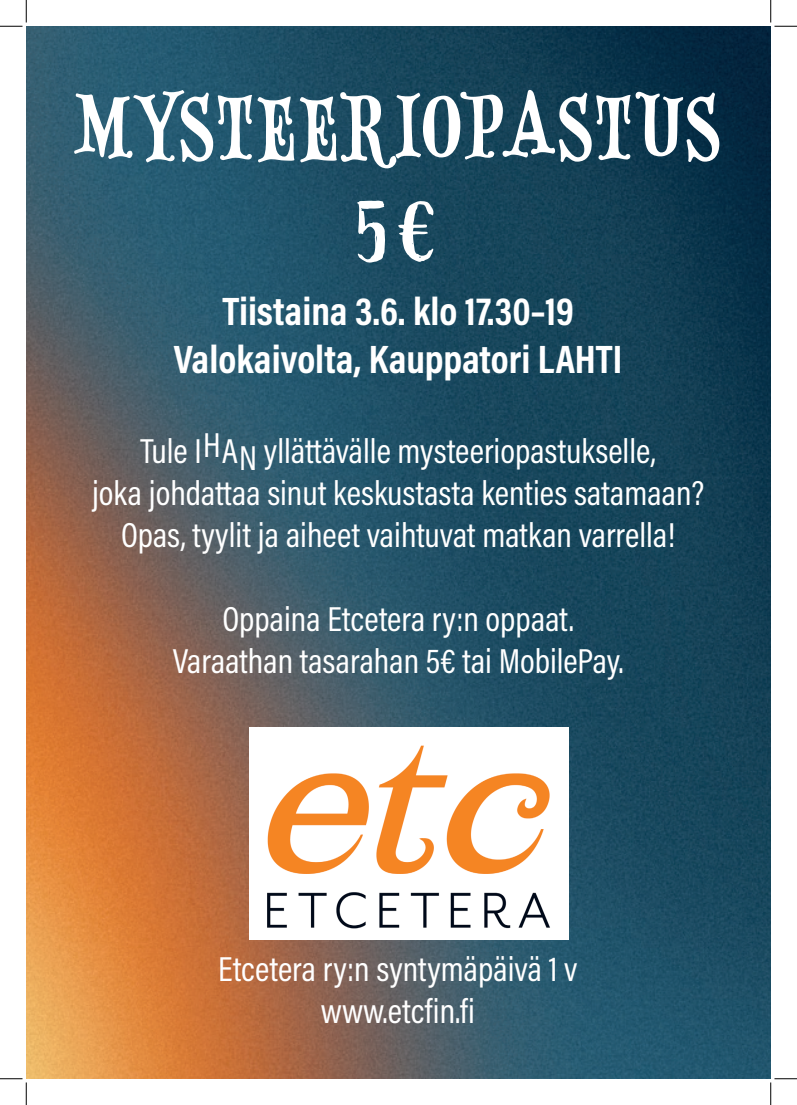
<style>
.page{position:relative;width:797px;height:1105px;background:#fff}
.page>*{position:absolute;margin:0;border:0;box-sizing:border-box;transform-origin:0 0}
.t1{font:86.25px "CC Pass The Port";letter-spacing:.05em;color:#fff}
.t2{font:86.25px "Active";color:#fff}
.t3{font:700 40px/48px "Acumin Pro Cond";color:#fff;text-align:center}
.t4{font:35px/42px "Acumin Pro Cond";color:#fff;text-align:center}
</style>
<div class="page">
<img style="left:26px;top:27px;width:744px;height:1051px">
<img style="left:249px;top:727px;width:319px;height:213px">
<svg style="left:0;top:0;width:27px;height:27px"></svg>
<svg style="left:0;top:1078px;width:27px;height:27px"></svg>
<svg style="left:770px;top:0;width:27px;height:27px"></svg>
<svg style="left:770px;top:1078px;width:27px;height:27px"></svg>
<h1 class="t1" style="left:76px;top:67px;width:645px">MYSTEERIOPASTUS</h1>
<h1 class="t2" style="left:358px;top:184px;width:83px">5€</h1>
<p class="t3" style="left:174px;top:286px;width:450px">Tiistaina 3.6. klo 17.30–19<br>Valokaivolta, Kauppatori LAHTI</p>
<p class="t4" style="left:92px;top:429px;width:614px">Tule IHAN yllättävälle mysteeriopastukselle,<br>joka johdattaa sinut keskustasta kenties satamaan?<br>Opas, tyylit ja aiheet vaihtuvat matkan varrella!</p>
<p class="t4" style="left:173px;top:597px;width:452px">Oppaina Etcetera ry:n oppaat.<br>Varaathan tasarahan 5€ tai MobilePay.</p>
<p class="t4" style="left:218px;top:947px;width:361px">Etcetera ry:n syntymäpäivä 1 v www.etcfin.fi</p>
</div>
